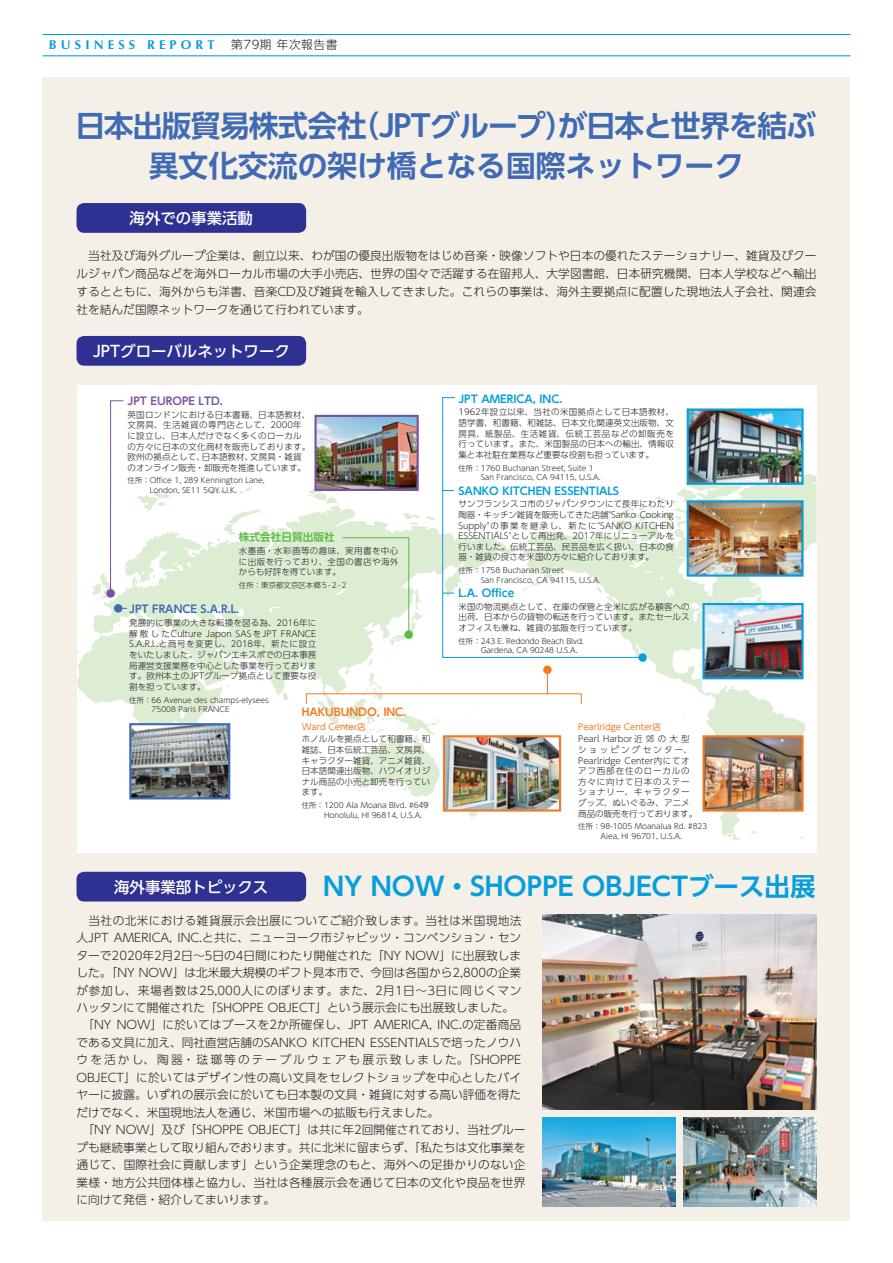
<style>
.page{position:relative;width:893px;height:1263px;background:#fff}
.page>*{position:absolute;margin:0;border:0;box-sizing:border-box;transform-origin:0 0}
.t1{font:700 29.7px/40.3px "UD Shin Go Pro De";letter-spacing:-.01em;color:#406ab4;text-align:center}
.t2{font:700 25.5px "UD Shin Go Pro De";color:#069edb}
.t3{font:500 15.45px "UD Shin Go Pro";color:#fff}
.t4{font:700 12.75px "Optima LT Std";letter-spacing:.325em;color:#069edb}
.t5{font:300 11.7px/17.5px "UD Shin Go Pro";color:#231f20;text-align:justify}
.t6{font:700 10.65px "UD Shin Go Pro De";color:#069edb}
.t7{font:700 10.65px "UD Shin Go Pro De";color:#406ab4}
.t8{font:700 10.65px "UD Shin Go Pro De";color:#f47921}
.t9{font:700 10.65px "UD Shin Go Pro De";color:#7c51a1}
.t10{font:700 10.65px "UD Shin Go Pro De";color:#60bb46}
.t11{font:300 8.55px/10.6px "UD Shin Go Pro";letter-spacing:.01em;color:#231f20;text-align:justify}
.t12{font:300 8.55px/10.6px "UD Shin Go Pro";letter-spacing:.08em;color:#231f20}
.t13{font:8.55px "UD Shin Go Pro";color:#f47921}
.t14{font:300 7.5px/9.6px "UD Shin Go Pro";color:#231f20}
.s1{font-family:"UD Shin Go Pro";font-weight:300;font-size:11.7px;color:#231f20}
</style>
<div class="page">
<hr style="left:43px;top:34px;width:807px;height:1px;background:#069edb">
<hr style="left:43px;top:55px;width:807px;height:1px;background:#069edb">
<div style="left:43px;top:77px;width:807px;height:1143px;background:#f4f0e8"></div>
<div style="left:77px;top:203px;width:229px;height:30px;background:#2e3092;border-radius:8px"></div>
<div style="left:77px;top:336px;width:229px;height:30px;background:#2e3092;border-radius:8px"></div>
<div style="left:77px;top:385px;width:739px;height:468px;background:#fff"></div>
<svg style="left:137px;top:492px;width:33px;height:13px"></svg>
<svg style="left:308px;top:489px;width:29px;height:15px"></svg>
<svg style="left:208px;top:487px;width:44px;height:7px"></svg>
<svg style="left:468px;top:811px;width:26px;height:8px"></svg>
<svg style="left:522px;top:571px;width:284px;height:263px"></svg>
<svg style="left:723px;top:833px;width:18px;height:7px"></svg>
<svg style="left:751px;top:830px;width:6px;height:4px"></svg>
<svg style="left:748px;top:679px;width:4px;height:4px"></svg>
<svg style="left:699px;top:659px;width:3px;height:17px"></svg>
<svg style="left:359px;top:786px;width:84px;height:23px"></svg>
<svg style="left:643px;top:474px;width:173px;height:97px"></svg>
<svg style="left:77px;top:505px;width:415px;height:281px"></svg>
<img style="left:690px;top:503px;width:111px;height:71px">
<div style="left:687px;top:500px;width:117px;height:77px;border:2px solid #069edb"></div>
<img style="left:705px;top:606px;width:96px;height:70px">
<div style="left:702px;top:603px;width:102px;height:76px;border:2px solid #069edb"></div>
<img style="left:690px;top:411px;width:111px;height:71px">
<div style="left:687px;top:408px;width:117px;height:77px;border:2px solid #069edb"></div>
<img style="left:446px;top:738px;width:112px;height:70px">
<div style="left:443px;top:735px;width:118px;height:76px;border:2px solid #f47921"></div>
<img style="left:132px;top:726px;width:95px;height:70px">
<div style="left:129px;top:723px;width:101px;height:76px;border:2px solid #406ab4"></div>
<img style="left:705px;top:738px;width:96px;height:70px">
<div style="left:702px;top:735px;width:102px;height:76px;border:2px solid #f47921"></div>
<svg style="left:92px;top:400px;width:32px;height:199px"></svg>
<div style="left:106px;top:589px;width:9px;height:9px;background:#7c51a1;border-radius:50%"></div>
<div style="left:114px;top:604px;width:8px;height:8px;background:#406ab4;border-radius:50%"></div>
<div style="left:638px;top:653px;width:9px;height:9px;background:#069edb;border-radius:50%"></div>
<svg style="left:341px;top:537px;width:101px;height:109px"></svg>
<svg style="left:543px;top:666px;width:8px;height:27px"></svg>
<div style="left:543px;top:665px;width:9px;height:9px;background:#f47921;border-radius:50%"></div>
<svg style="left:442px;top:397px;width:201px;height:261px"></svg>
<img style="left:317px;top:418px;width:99px;height:70px">
<div style="left:314px;top:415px;width:105px;height:76px;border:2px solid #7c51a1"></div>
<div style="left:77px;top:872px;width:229px;height:29px;background:#2e3092;border-radius:8px"></div>
<img style="left:543px;top:914px;width:273px;height:195px">
<img style="left:543px;top:1118px;width:132px;height:88px">
<img style="left:684px;top:1118px;width:132px;height:88px">
<p class="t4" style="left:49px;top:38px;width:290px">BUSINESS REPORT<span class="s1">　第79期 年次報告書</span></p>
<h1 class="t1" style="left:76px;top:104px;width:742px">日本出版貿易株式会社（JPTグループ）が日本と世界を結ぶ異文化交流の架け橋となる国際ネットワーク</h1>
<h3 class="t3" style="left:130px;top:205px;width:125px">海外での事業活動</h3>
<p class="t5" style="left:77px;top:246px;width:742px;line-height:18px">　当社及び海外グループ企業は、創立以来、わが国の優良出版物をはじめ音楽・映像ソフトや日本の優れたステーショナリー、雑貨及びクールジャパン商品などを海外ローカル市場の大手小売店、世界の国々で活躍する在留邦人、大学図書館、日本研究機関、日本人学校などへ輸出するとともに、海外からも洋書、音楽CD及び雑貨を輸入してきました。これらの事業は、海外主要拠点に配置した現地法人子会社、関連会社を結んだ国際ネットワークを通じて行われています。</p>
<h3 class="t3" style="left:93px;top:338px;width:199px">JPTグローバルネットワーク</h3>
<p class="t9" style="left:128px;top:392px;width:97px">JPT EUROPE LTD.</p>
<p class="t11" style="left:128px;top:409px;width:184px;text-align:left">英国ロンドンにおける日本書籍、日本語教材、文房具、生活雑貨の専門店として、2000年に設立し、日本人だけでなく多くのローカルの方々に日本の文化商材を販売しております。欧州の拠点として、日本語教材、文房具・雑貨のオンライン販売・卸販売を推進しています。</p>
<p class="t14" style="left:150px;top:476px;width:116px;text-indent:-22px">住所：Office 1, 289 Kennington Lane,<br>London, SE11 5QY U.K.</p>
<p class="t10" style="left:239px;top:529px;width:97px">株式会社日貿出版社</p>
<p class="t11" style="left:239px;top:545px;width:161px">水墨画・水彩画等の趣味、実用書を中心に出版を行っており、全国の書店や海外からも好評を得ています。</p>
<p class="t14" style="left:239px;top:580px;width:110px">住所：東京都文京区本郷５-２-２</p>
<p class="t7" style="left:129px;top:601px;width:112px">JPT FRANCE S.A.R.L.</p>
<p class="t11" style="left:129px;top:617px;width:189px">発展的に事業の大きな転換を図る為、2016年に解散したCulture Japon SASをJPT FRANCE S.A.R.L.と商号を変更し、2018年、新たに設立をいたしました。ジャパンエキスポでの日本事務局運営支援業務を中心とした事業を行っております。欧州本土のJPTグループ拠点として重要な役割を担っています。</p>
<p class="t14" style="left:152px;top:695px;width:119px;text-indent:-22px">住所：66 Avenue des champs-elysees<br>75008 Paris FRANCE</p>
<p class="t8" style="left:302px;top:703px;width:106px">HAKUBUNDO, INC.</p>
<p class="t13" style="left:302px;top:719px;width:66px">Ward Center店</p>
<p class="t11" style="left:302px;top:733px;width:130px">ホノルルを拠点として和書籍、和雑誌、日本伝統工芸品、文房具、キャラクター雑貨、アニメ雑貨、日本語関連出版物、ハワイオリジナル商品の小売と卸売を行っています。</p>
<p class="t14" style="left:324px;top:800px;width:106px;text-indent:-22px">住所：1200 Ala Moana Blvd. #649<br>Honolulu, HI 96814, U.S.A.</p>
<p class="t6" style="left:458px;top:390px;width:105px">JPT AMERICA, INC.</p>
<p class="t11" style="left:458px;top:407px;width:217px">1962年設立以来、当社の米国拠点として日本語教材、語学書、和書籍、和雑誌、日本文化関連英文出版物、文房具、紙製品、生活雑貨、伝統工芸品などの卸販売を行っています。また、米国製品の日本への輸出、情報収集と本社駐在業務など重要な役割も担っています。</p>
<p class="t14" style="left:481px;top:463px;width:121px;text-indent:-22px">住所：1760 Buchanan Street, Suite 1<br>San Francisco, CA 94115, U.S.A.</p>
<p class="t6" style="left:458px;top:482px;width:162px">SANKO KITCHEN ESSENTIALS</p>
<p class="t11" style="left:458px;top:498px;width:217px">サンフランシスコ市のジャパンタウンにて長年にわたり陶器・キッチン雑貨を販売してきた店舗"Sanko Cooking Supply"の事業を継承し、新たに"SANKO KITCHEN ESSENTIALS"として再出発、2017年にリニューアルを行いました。伝統工芸品、民芸品を広く扱い、日本の食器・雑貨の良さを米国の方々に紹介しております。</p>
<p class="t14" style="left:481px;top:565px;width:121px;text-indent:-22px">住所：1758 Buchanan Street<br>San Francisco, CA 94115, U.S.A.</p>
<p class="t6" style="left:458px;top:584px;width:57px">L.A. Office</p>
<p class="t11" style="left:458px;top:601px;width:233px">米国の物流拠点として、在庫の保管と全米に広がる顧客への出荷、日本からの貨物の転送を行っています。またセールスオフィスも兼ね、雑貨の拡販を行っています。</p>
<p class="t14" style="left:481px;top:636px;width:105px;text-indent:-22px">住所：243 E. Redondo Beach Blvd.<br>Gardena, CA 90248 U.S.A.</p>
<p class="t13" style="left:578px;top:719px;width:84px">Pearlridge Center店</p>
<p class="t12" style="left:578px;top:733px;width:121px">Pearl Harbor 近郊の大型ショッピングセンター、<br>Pearlridge Center内にてオアフ西部在住のローカルの方々に向けて日本のステーショナリー、キャラクターグッズ、ぬいぐるみ、アニメ商品の販売を行っております。</p>
<p class="t14" style="left:578px;top:821px;width:131px;text-align:center">住所：98-1005 Moanalua Rd. #823<br>Aiea, HI 96701, U.S.A.</p>
<h3 class="t3" style="left:114px;top:874px;width:156px">海外事業部トピックス</h3>
<h2 class="t2" style="left:323px;top:866px;width:494px">NY NOW・SHOPPE OBJECTブース出展</h2>
<p class="t5" style="left:77px;top:911px;width:451px;text-align:left">　当社の北米における雑貨展示会出展についてご紹介致します。当社は米国現地法人JPT AMERICA, INC.と共に、ニューヨーク市ジャビッツ・コンベンション・センターで2020年2月2日〜5日の4日間にわたり開催された「NY NOW」に出展致しました。「NY NOW」は北米最大規模のギフト見本市で、今回は各国から2,800の企業が参加し、来場者数は25,000人にのぼります。また、2月1日〜3日に同じくマンハッタンにて開催された「SHOPPE OBJECT」という展示会にも出展致しました。　「NY NOW」に於いてはブースを2か所確保し、JPT AMERICA, INC.の定番商品である文具に加え、同社直営店舗のSANKO KITCHEN ESSENTIALSで培ったノウハウを活かし、陶器・琺瑯等のテーブルウェアも展示致しました。「SHOPPE OBJECT」に於いてはデザイン性の高い文具をセレクトショップを中心としたバイヤーに披露。いずれの展示会に於いても日本製の文具・雑貨に対する高い評価を得ただけでなく、米国現地法人を通じ 、米国市場への拡販も行えました。<br>　「NY NOW」及び「SHOPPE OBJECT」は共に年2回開催されており、当社グループも継続事業として取り組んでおります。共に北米に留まらず、「私たちは文化事業を通じて、国際社会に貢献します」という企業理念のもと、海外への足掛かりのない企業様・地方公共団体様と協力し、当社は各種展示会を通じ て日本の文化や良品を世界に向けて発信・紹介してまいります。</p>
</div>
